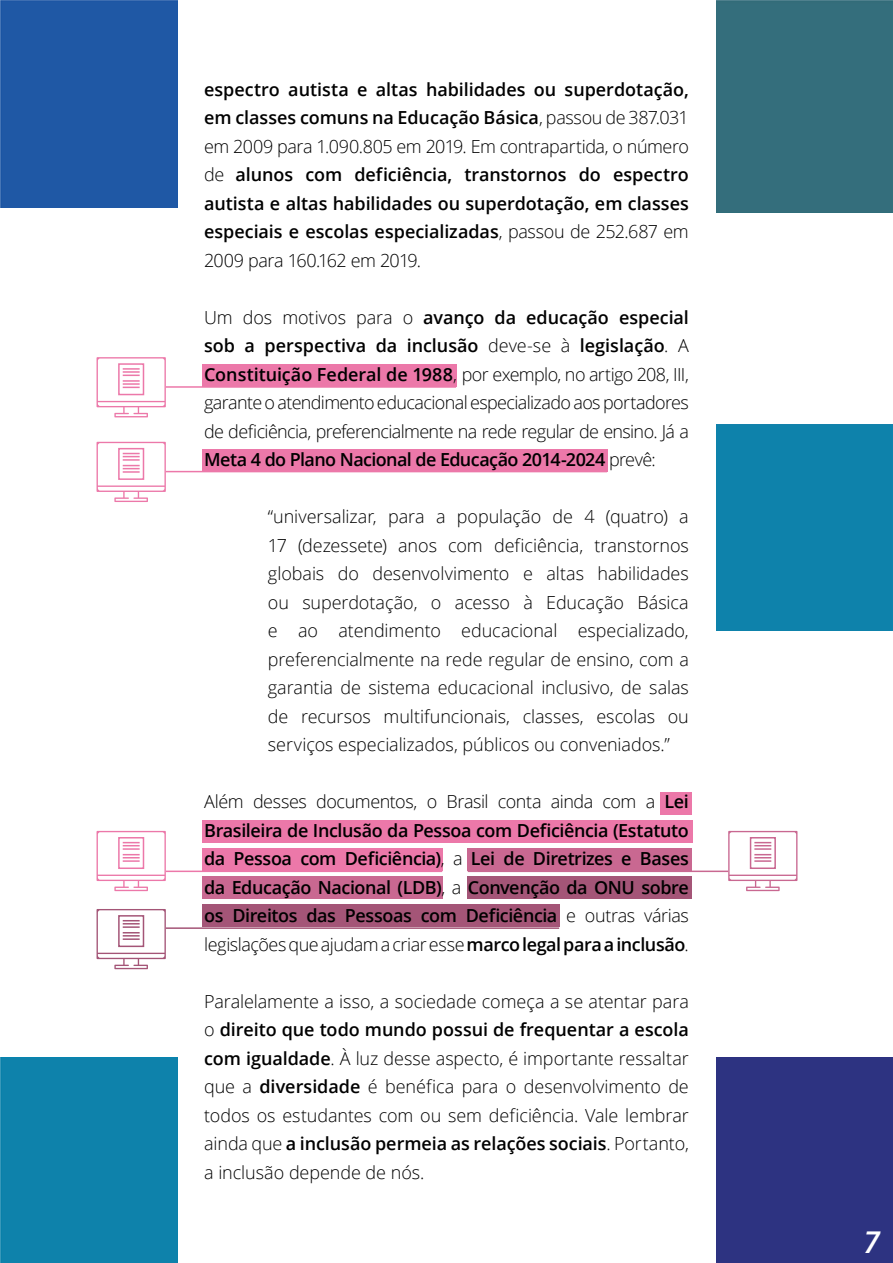
<style>
.page{position:relative;width:893px;height:1263px;background:#fff}
.page>*{position:absolute;margin:0;border:0;box-sizing:border-box;transform-origin:0 0}
.t1{font:italic 600 30px "Open Sans";color:#fff}
.t2{font:300 18px/28.5px "Open Sans";letter-spacing:-.005em;color:#000;text-align:justify}
.t3{font:600 18px/28.5px "Open Sans";letter-spacing:-.01em;color:#000;text-align:justify}
.s1{font-weight:300}
.s2{font-weight:600}
</style>
<div class="page">
<img style="left:0;top:0;width:893px;height:1263px">
<div style="left:179px;top:0;width:537px;height:1263px;background:#fff"></div>
<div style="left:0;top:209px;width:180px;height:652px;background:#fff"></div>
<div style="left:713px;top:213px;width:180px;height:211px;background:#fff"></div>
<div style="left:0;top:631px;width:893px;height:426px;background:#fff"></div>
<div style="left:202px;top:364px;width:254px;height:23px;background:#ec78a9"></div>
<div style="left:202px;top:449px;width:405px;height:23px;background:#ec78a9"></div>
<div style="left:202px;top:848px;width:240px;height:23px;background:#ec78a9"></div>
<div style="left:468px;top:848px;width:224px;height:23px;background:#c96891"></div>
<div style="left:468px;top:876px;width:224px;height:23px;background:#a45577"></div>
<div style="left:202px;top:876px;width:240px;height:23px;background:#c96891"></div>
<div style="left:202px;top:904px;width:357px;height:23px;background:#a45577"></div>
<div style="left:202px;top:820px;width:490px;height:23px;background:#ec78a9"></div>
<div style="left:660px;top:792px;width:32px;height:23px;background:#ec78a9"></div>
<hr style="left:166px;top:386px;width:290px;height:2px;background:#ec78a9">
<hr style="left:166px;top:471px;width:441px;height:1px;background:#ec78a9">
<hr style="left:166px;top:870px;width:276px;height:2px;background:#ec78a9">
<hr style="left:468px;top:870px;width:260px;height:2px;background:#c96891">
<hr style="left:166px;top:927px;width:393px;height:2px;background:#a45577">
<svg style="left:97px;top:357px;width:69px;height:60px"></svg>
<svg style="left:97px;top:442px;width:69px;height:60px"></svg>
<svg style="left:97px;top:831px;width:69px;height:60px"></svg>
<svg style="left:728px;top:831px;width:69px;height:60px"></svg>
<svg style="left:97px;top:909px;width:69px;height:60px"></svg>
<p class="t3" style="left:204px;top:75px;width:486px">espectro autista e altas habilidades ou superdotação, em classes comuns na Educação Básica<span class="s1">, passou de 387.031 em 2009 para 1.090.805 em 2019. Em contrapartida, o número de</span> alunos com deficiência, transtornos do espectro autista e altas habilidades ou superdotação, em classes especiais e escolas especializadas<span class="s1">, passou de 252.687 em 2009 para 160.162 em 2019.</span></p>
<p class="t2" style="left:204px;top:303px;width:486px">Um dos motivos para o <span class="s2">avanço da educação especial sob a perspectiva da inclusão</span> deve-se à <span class="s2">legislação</span>. A <span class="s2">Constituição Federal de 1988</span>, por exemplo, no artigo 208, III, garante o atendimento educacional especializado aos portadores de deficiência, preferencialmente na rede regular de ensino. Já a <span class="s2">Meta 4 do Plano Nacional de Educação 2014-2024</span> prevê:</p>
<p class="t2" style="left:268px;top:502px;width:422px">“universalizar, para a população de 4 (quatro) a 17 (dezessete) anos com deficiência, transtornos globais do desenvolvimento e altas habilidades ou superdotação, o acesso à Educação Básica e ao atendimento educacional especializado, preferencialmente na rede regular de ensino, com a garantia de sistema educacional inclusivo, de salas de recursos multifuncionais, classes, escolas ou serviços especializados, públicos ou conveniados.”</p>
<p class="t3" style="left:204px;top:787px;width:486px"><span class="s1">Além desses documentos, o Brasil conta ainda com a</span> Lei Brasileira de Inclusão da Pessoa com Deficiência (Estatuto da Pessoa com Deficiência)<span class="s1">, a</span> Lei de Diretrizes e Bases da Educação Nacional (LDB)<span class="s1">, a</span> Convenção da ONU sobre os Direitos das Pessoas com Deficiência <span class="s1">e outras várias legislações que ajudam a criar esse</span> marco legal para a inclusão<span class="s1">.</span></p>
<p class="t2" style="left:204px;top:986px;width:486px">Paralelamente a isso, a sociedade começa a se atentar para o <span class="s2">direito que todo mundo possui de frequentar a escola com igualdade</span>. À luz desse aspecto, é importante ressaltar que a <span class="s2">diversidade</span> é benéfica para o desenvolvimento de todos os estudantes com ou sem deficiência. Vale lembrar ainda que <span class="s2">a inclusão permeia as relações sociais</span>. Portanto, a inclusão depende de nós.</p>
<h1 class="t1" style="left:863px;top:1222px;width:18px">7</h1>
</div>
